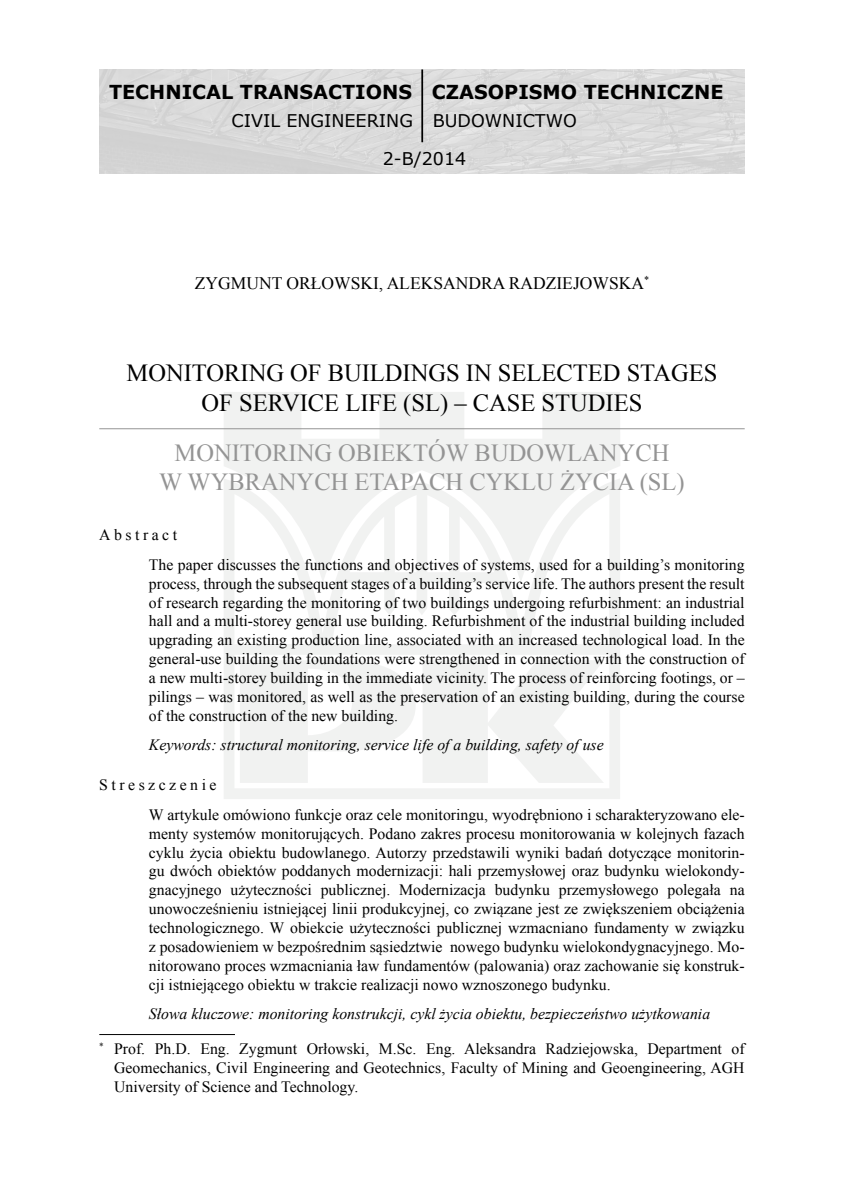
<style>
.page{position:relative;width:844px;height:1191px;background:#fff}
.page>*{position:absolute;margin:0;border:0;box-sizing:border-box;transform-origin:0 0}
.tytul_artykulu{font:24.5px/29.4px "Times New Roman";color:#000;text-align:center}
.tytul_artukulu_angie{font:24.5px/29.4px "Times New Roman";color:#949494;text-align:center}
.t1{font:700 19.25px "Verdana";color:#000}
.autor{font:17.5px "Times New Roman";color:#000}
.t2{font:17.5px "Verdana";color:#000}
.streszczenie_tekst{font:15.75px/18.9px "Times New Roman";color:#000;text-align:justify}
.przypis_cz{font:15.75px/18.9px "Times New Roman";color:#000;text-align:justify}
.slowa_kluczowe{font:italic 15.75px "Times New Roman";color:#000}
.streszczenie{font:15.75px "Times New Roman";letter-spacing:.22em;color:#000}
</style>
<div class="page">
<svg style="left:223px;top:392px;width:397px;height:407px;fill:#f1f2f1"></svg>
<hr style="left:99px;top:1034px;width:136px;height:1px;background:#000">
<img style="left:99px;top:69px;width:645px;height:105px">
<hr style="left:421px;top:69px;width:2px;height:73px;background:#000">
<hr style="left:99px;top:428px;width:645px;height:1px;background:#949494">
<p class="t1" style="left:109px;top:78px;width:304px">TECHNICAL TRANSACTIONS</p>
<p class="t2" style="left:231px;top:109px;width:183px">CIVIL ENGINEERING</p>
<p class="t2" style="left:382px;top:146px;width:85px">2-B/2014</p>
<p class="t1" style="left:432px;top:78px;width:293px">CZASOPISMO TECHNICZNE</p>
<p class="t2" style="left:432px;top:109px;width:145px">BUDOWNICTWO</p>
<p class="autor" style="left:195px;top:271px;width:455px">ZYGMUNT ORŁOWSKI, ALEKSANDRA RADZIEJOWSKA<sup>*</sup></p>
<p class="tytul_artykulu" style="left:126px;top:358px;width:592px">MONITORING OF BUILDINGS IN SELECTED STAGES<br>OF SERVICE LIFE (SL) – CASE STUDIES</p>
<p class="tytul_artukulu_angie" style="left:159px;top:438px;width:527px">MONITORING OBIEKTÓW BUDOWLANYCH<br>W WYBRANYCH ETAPACH CYKLU ŻYCIA (SL)</p>
<p class="streszczenie" style="left:99px;top:524px;width:79px">Abstract</p>
<p class="streszczenie_tekst" style="left:149px;top:555px;width:597px">The paper discusses the functions and objectives of systems, used for a building’s monitoring process, through the subsequent stages of a building’s service life. The authors present the result of research regarding the monitoring of two buildings undergoing refurbishment: an industrial hall and a multi-storey general use building. Refurbishment of the industrial building included upgrading an existing production line, associated with an increased technological load. In the general-use building the foundations were strengthened in connection with the construction of a new multi-storey building in the immediate vicinity. The process of reinforcing footings, or – pilings – was monitored, as well as the preservation of an existing building, during the course of the construction of the new building.</p>
<p class="slowa_kluczowe" style="left:149px;top:734px;width:456px">Keywords: structural monitoring, service life of a building, safety of use</p>
<p class="streszczenie" style="left:99px;top:774px;width:119px">Streszczenie</p>
<p class="streszczenie_tekst" style="left:149px;top:804px;width:597px">W artykule omówiono funkcje oraz cele monitoringu, wyodrębniono i scharakteryzowano ele&shy;menty systemów monitorujących. Podano zakres procesu monitorowania w kolejnych fazach cyklu życia obiektu budowlanego. Autorzy przedstawili wyniki badań dotyczące monitorin&shy;gu dwóch obiektów poddanych modernizacji: hali przemysłowej oraz budynku wielokondy&shy;gnacyjnego użyteczności publicznej. Modernizacja budynku przemysłowego polegała na unowocześnieniu istniejącej linii produkcyjnej, co związane jest ze zwiększeniem obciążenia technologicznego. W obiekcie użyteczności publicznej wzmacniano fundamenty w związku z posadowieniem w bezpośrednim sąsiedztwie nowego budynku wielokondygnacyjnego. Mo&shy;nitorowano proces wzmacniania ław fundamentów (palowania) oraz zachowanie się konstruk&shy;cji istniejącego obiektu w trakcie realizacji nowo wznoszonego budynku.</p>
<p class="slowa_kluczowe" style="left:149px;top:1003px;width:562px">Słowa kluczowe: monitoring konstrukcji, cykl życia obiektu, bezpieczeństwo użytkowania</p>
<p class="przypis_cz" style="left:114px;top:1039px;width:631px;text-indent:-15px"><sup>*</sup> Prof. Ph.D. Eng. Zygmunt Orłowski, M.Sc. Eng. Aleksandra Radziejowska, Department of Geomechanics, Civil Engineering and Geotechnics, Faculty of Mining and Geoengineering, AGH University of Science and Technology.</p>
</div>
